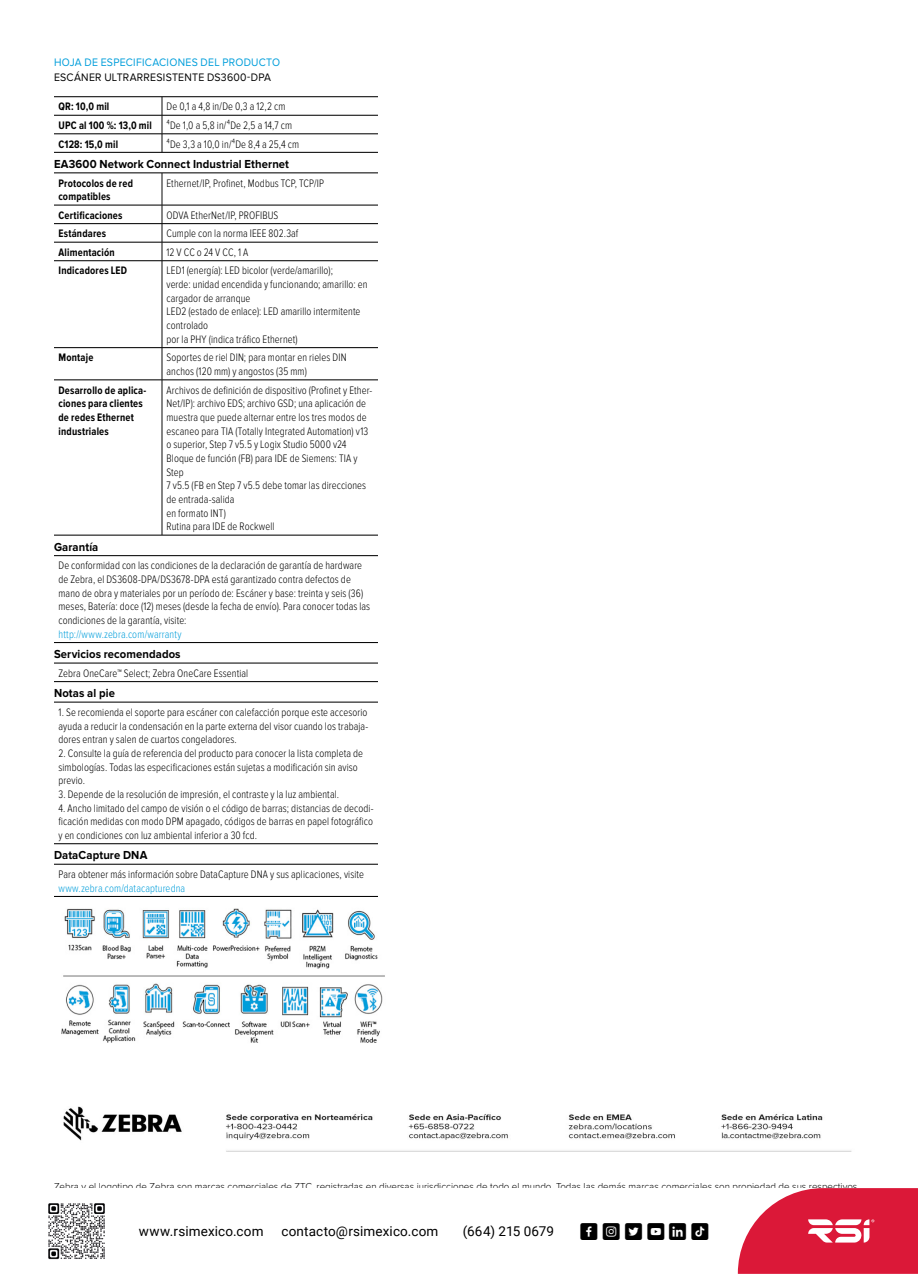
<style>
.page{position:relative;width:918px;height:1274px;background:#fff}
.page>*{position:absolute;margin:0;border:0;box-sizing:border-box;transform-origin:0 0}
.t1{font:15px "Social Shapes";letter-spacing:.265em;color:#000}
.t2{font:13.5px "Roboto";letter-spacing:.015em;color:#000}
.t3{font:700 12px "Proxima Nova";letter-spacing:.01em;color:#000;scale:.93 1}
.t4{font:300 11.25px/13.6px "Proxima Nova Cond";letter-spacing:.01em;color:#000;scale:.93 1}
.t5{font:700 11.25px/13.6px "Proxima Nova Cond";letter-spacing:.02em;color:#000;scale:.93 1}
.t6{font:300 11.25px "Proxima Nova Cond";letter-spacing:.01em;color:#009edb;scale:.93 1}
.t7{font:11.25px "Proxima Nova";letter-spacing:.025em;color:#000;scale:.93 1}
.t8{font:11.25px "Proxima Nova";letter-spacing:.025em;color:#009edb;scale:.93 1}
.t9{font:300 10.5px "Proxima Nova";color:#000;scale:.93 1}
</style>
<div class="page">
<hr style="left:54px;top:96px;width:108px;height:1px;background:#000">
<hr style="left:162px;top:96px;width:216px;height:1px;background:#000">
<hr style="left:54px;top:115px;width:108px;height:1px;background:#000">
<hr style="left:162px;top:115px;width:216px;height:1px;background:#000">
<hr style="left:54px;top:134px;width:108px;height:1px;background:#000">
<hr style="left:162px;top:134px;width:216px;height:1px;background:#000">
<svg style="left:162px;top:97px;width:1px;height:55px"></svg>
<hr style="left:54px;top:152px;width:108px;height:1px;background:#000">
<hr style="left:162px;top:152px;width:216px;height:1px;background:#000">
<hr style="left:54px;top:173px;width:108px;height:1px;background:#000">
<hr style="left:162px;top:173px;width:216px;height:1px;background:#000">
<hr style="left:162px;top:173px;width:1px;height:32px;background:#000">
<hr style="left:54px;top:205px;width:108px;height:1px;background:#000">
<hr style="left:162px;top:205px;width:216px;height:1px;background:#000">
<hr style="left:54px;top:223px;width:108px;height:1px;background:#000">
<hr style="left:162px;top:223px;width:216px;height:1px;background:#000">
<hr style="left:54px;top:242px;width:108px;height:1px;background:#000">
<hr style="left:162px;top:242px;width:216px;height:1px;background:#000">
<svg style="left:162px;top:205px;width:1px;height:55px"></svg>
<hr style="left:54px;top:260px;width:108px;height:1px;background:#000">
<hr style="left:162px;top:260px;width:216px;height:1px;background:#000">
<hr style="left:162px;top:261px;width:1px;height:86px;background:#000">
<hr style="left:54px;top:347px;width:108px;height:1px;background:#000">
<hr style="left:162px;top:347px;width:216px;height:1px;background:#000">
<hr style="left:162px;top:348px;width:1px;height:32px;background:#000">
<hr style="left:54px;top:380px;width:108px;height:1px;background:#000">
<hr style="left:162px;top:380px;width:216px;height:1px;background:#000">
<hr style="left:162px;top:380px;width:1px;height:155px;background:#000">
<hr style="left:54px;top:535px;width:108px;height:1px;background:#000">
<hr style="left:162px;top:535px;width:216px;height:1px;background:#000">
<hr style="left:54px;top:555px;width:324px;height:1px;background:#000">
<hr style="left:54px;top:642px;width:324px;height:1px;background:#000">
<hr style="left:54px;top:663px;width:324px;height:1px;background:#000">
<hr style="left:54px;top:681px;width:324px;height:1px;background:#000">
<hr style="left:54px;top:702px;width:324px;height:1px;background:#000">
<hr style="left:54px;top:843px;width:324px;height:1px;background:#000">
<hr style="left:54px;top:864px;width:324px;height:1px;background:#000">
<hr style="left:54px;top:896px;width:324px;height:1px;background:#000">
<img style="left:62px;top:908px;width:323px;height:135px">
<img style="left:63px;top:1106px;width:789px;height:46px">
<img style="left:48px;top:1203px;width:57px;height:57px">
<svg style="left:738px;top:1188px;width:180px;height:86px;background:#e03d58"></svg>
<p class="t8" style="left:54px;top:55px;width:245px">HOJA DE ESPECIFICACIONES DEL PRODUCTO</p>
<p class="t5" style="left:58px;top:101px;width:56px">QR: 10,0 mil</p>
<p class="t4" style="left:167px;top:100px;width:129px">De 0,1 a 4,8 in/De 0,3 a 12,2 cm</p>
<p class="t5" style="left:58px;top:119px;width:102px">UPC al 100 %: 13,0 mil</p>
<p class="t4" style="left:167px;top:119px;width:137px">⁴De 1,0 a 5,8 in/⁴De 2,5 a 14,7 cm</p>
<p class="t5" style="left:58px;top:138px;width:66px">C128: 15,0 mil</p>
<p class="t4" style="left:167px;top:137px;width:144px">⁴De 3,3 a 10,0 in/⁴De 8,4 a 25,4 cm</p>
<p class="t3" style="left:54px;top:157px;width:254px">EA3600 Network Connect Industrial Ethernet</p>
<p class="t5" style="left:58px;top:177px;width:82px">Protocolos de red compatibles</p>
<p class="t4" style="left:167px;top:176px;width:171px">Ethernet/IP, Profinet, Modbus TCP, TCP/IP</p>
<p class="t5" style="left:58px;top:209px;width:70px">Certificaciones</p>
<p class="t4" style="left:167px;top:209px;width:122px">ODVA EtherNet/IP, PROFIBUS</p>
<p class="t5" style="left:58px;top:227px;width:53px">Estándares</p>
<p class="t4" style="left:167px;top:227px;width:143px">Cumple con la norma IEEE 802.3af</p>
<p class="t5" style="left:58px;top:246px;width:62px">Alimentación</p>
<p class="t4" style="left:167px;top:246px;width:90px">12 V CC o 24 V CC, 1 A</p>
<p class="t5" style="left:58px;top:265px;width:75px">Indicadores LED</p>
<p class="t4" style="left:167px;top:264px;width:218px">LED1 (energía): LED bicolor (verde/amarillo);<br>verde: unidad encendida y funcionando; amarillo: en cargador de arranque<br>LED2 (estado de enlace): LED amarillo intermitente controlado<br>por la PHY (indica tráfico Ethernet)</p>
<p class="t5" style="left:58px;top:351px;width:39px">Montaje</p>
<p class="t4" style="left:167px;top:351px;width:195px">Soportes de riel DIN; para montar en rieles DIN anchos (120 mm) y angostos (35 mm)</p>
<p class="t5" style="left:58px;top:384px;width:96px">Desarrollo de aplica&shy;ciones para clientes de redes Ethernet industriales</p>
<p class="t4" style="left:167px;top:383px;width:223px">Archivos de definición de dispositivo (Profinet y Ether-Net/IP): archivo EDS; archivo GSD; una aplicación de muestra que puede alternar entre los tres modos de escaneo para TIA (Totally Integrated Automation) v13 o superior, Step 7 v5.5 y Logix Studio 5000 v24<br>Bloque de función (FB) para IDE de Siemens: TIA y Step<br>7 v5.5 (FB en Step 7 v5.5 debe tomar las direcciones de entrada-salida<br>en formato INT)<br>Rutina para IDE de Rockwell</p>
<p class="t3" style="left:54px;top:540px;width:49px">Garantía</p>
<p class="t4" style="left:58px;top:559px;width:337px">De conformidad con las condiciones de la declaración de garantía de hardware de Zebra, el DS3608-DPA/DS3678-DPA está garantizado contra defectos de mano de obra y materiales por un período de: Escáner y base: treinta y seis (36) meses, Batería: doce (12) meses (desde la fecha de envío). Para conocer todas las condiciones de la garantía, visite:</p>
<p class="t6" style="left:58px;top:628px;width:134px">http://www.zebra.com/warranty</p>
<p class="t3" style="left:54px;top:647px;width:138px">Servicios recomendados</p>
<p class="t4" style="left:58px;top:667px;width:206px">Zebra OneCare™ Select; Zebra OneCare Essential</p>
<p class="t3" style="left:54px;top:686px;width:67px">Notas al pie</p>
<p class="t4" style="left:58px;top:706px;width:335px;text-align:justify">1. Se recomienda el soporte para escáner con calefacción porque este accesorio ayuda a reducir la condensación en la parte externa del visor cuando los trabaja&shy;dores entran y salen de cuartos congeladores.</p>
<p class="t4" style="left:58px;top:747px;width:329px">2. Consulte la guía de referencia del producto para conocer la lista completa de simbologías. Todas las especificaciones están sujetas a modificación sin aviso previo.</p>
<p class="t4" style="left:58px;top:788px;width:303px">3. Depende de la resolución de impresión, el contraste y la luz ambiental.</p>
<p class="t4" style="left:58px;top:801px;width:340px;text-align:justify">4. Ancho limitado del campo de visión o el código de barras; distancias de decodi&shy;ficación medidas con modo DPM apagado, códigos de barras en papel fotográfico y en condiciones con luz ambiental inferior a 30 fcd.</p>
<p class="t3" style="left:54px;top:848px;width:102px">DataCapture DNA</p>
<p class="t4" style="left:58px;top:868px;width:330px">Para obtener más información sobre DataCapture DNA y sus aplicaciones, visite</p>
<p class="t6" style="left:58px;top:882px;width:138px">www.zebra.com/datacapturedna</p>
<p class="t7" style="left:54px;top:71px;width:235px">ESCÁNER ULTRARRESISTENTE DS3600-DPA</p>
<p class="t9" style="left:54px;top:1180px;width:865px">Zebra y el logotipo de Zebra son marcas comerciales de ZTC, registradas en diversas jurisdicciones de todo el mundo. Todas las demás marcas comerciales son propiedad de sus respectivos</p>
<p class="t2" style="left:139px;top:1222px;width:126px">www.rsimexico.com</p>
<p class="t2" style="left:281px;top:1222px;width:158px">contacto@rsimexico.com</p>
<p class="t2" style="left:463px;top:1222px;width:93px">(664) 215 0679</p>
<h1 class="t1" style="left:580px;top:1226px;width:131px">FdÕùjÉ</h1>
</div>
